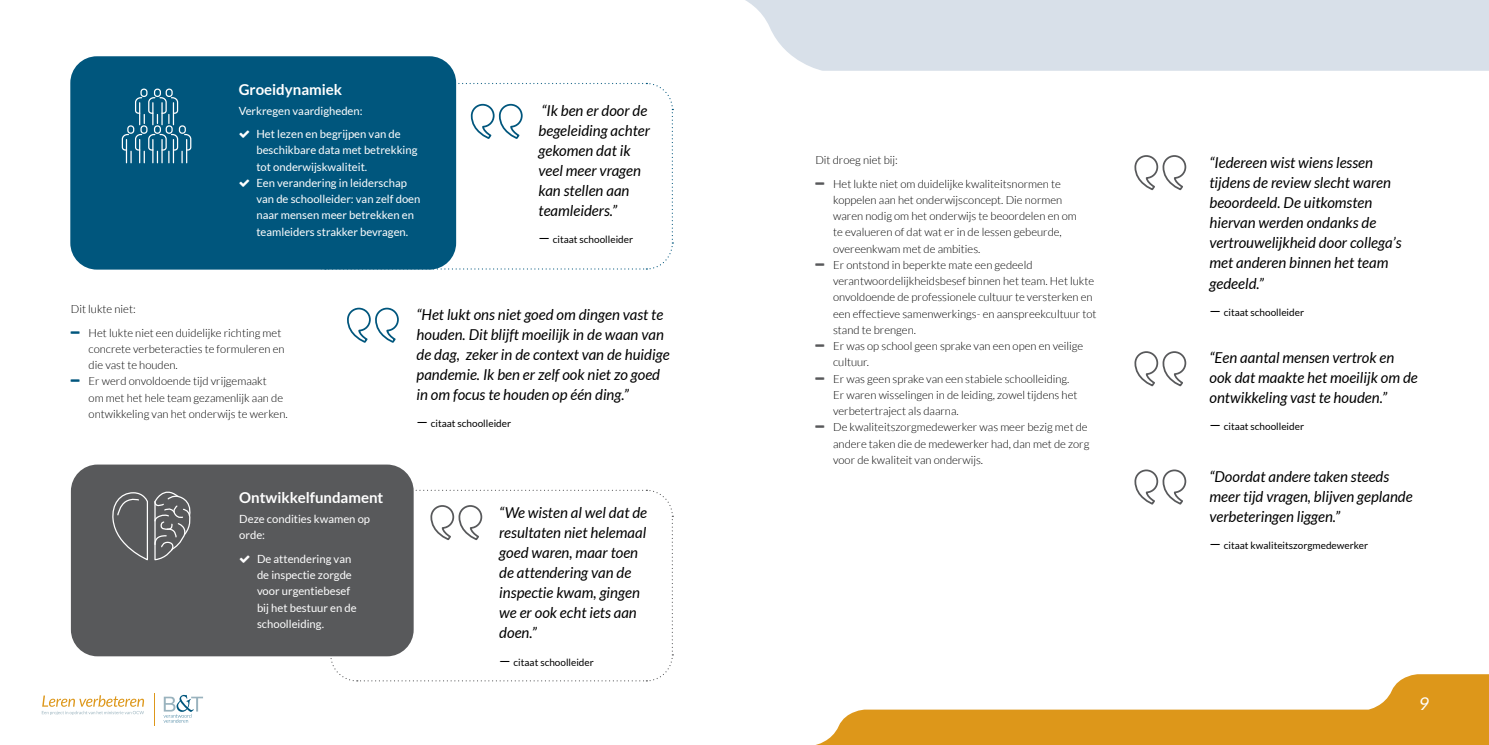
<style>
.page{position:relative;width:1489px;height:745px;background:#fff}
.page>*{position:absolute;margin:0;border:0;box-sizing:border-box;transform-origin:0 0}
.t1{font:italic 17.5px "Lato";color:#fff}
.t2{font:italic 15px/20px "Lato";color:#000}
.t3{font:700 15px "Lato";color:#fff}
.t4{font:300 11.25px/16.2px "Lato";color:#000}
.t5{font:11.25px/16.2px "Lato";color:#fff}
.t6{font:10px "Lato";color:#000}
.s1{font-style:italic;font-size:15px}
</style>
<div class="page">
<svg style="left:819px;top:674px;width:669px;height:70px;fill:#dd971a"></svg>
<svg style="left:163px;top:694px;width:40px;height:28px"></svg>
<hr style="left:154px;top:693px;width:1px;height:32px;background:#dd971a">
<svg style="left:42px;top:695px;width:102px;height:19px"></svg>
<svg style="left:347px;top:307px;width:52px;height:36px"></svg>
<svg style="left:329px;top:488px;width:344px;height:193px"></svg>
<svg style="left:1134px;top:155px;width:53px;height:34px"></svg>
<svg style="left:1134px;top:351px;width:53px;height:34px"></svg>
<svg style="left:1134px;top:469px;width:53px;height:34px"></svg>
<div style="left:71px;top:464px;width:342px;height:192px;background:#58595b;border-radius:27px"></div>
<svg style="left:112px;top:491px;width:79px;height:69px"></svg>
<div style="left:70px;top:56px;width:386px;height:213px;background:#00567d;border-radius:27px"></div>
<div style="left:127px;top:125px;width:7px;height:9px;border:1px solid #fff;border-radius:3px"></div>
<div style="left:140px;top:125px;width:7px;height:9px;border:1px solid #fff;border-radius:3px"></div>
<div style="left:179px;top:125px;width:7px;height:9px;border:1px solid #fff;border-radius:3px"></div>
<div style="left:166px;top:125px;width:7px;height:9px;border:1px solid #fff;border-radius:3px"></div>
<div style="left:154px;top:125px;width:7px;height:9px;border:1px solid #fff;border-radius:3px"></div>
<svg style="left:121px;top:133px;width:71px;height:30px"></svg>
<div style="left:140px;top:88px;width:7px;height:9px;border:1px solid #fff;border-radius:3px"></div>
<div style="left:166px;top:88px;width:7px;height:9px;border:1px solid #fff;border-radius:3px"></div>
<div style="left:154px;top:88px;width:7px;height:9px;border:1px solid #fff;border-radius:3px"></div>
<svg style="left:135px;top:96px;width:44px;height:29px"></svg>
<svg style="left:298px;top:82px;width:375px;height:188px"></svg>
<div style="left:745px;top:0;width:743px;height:71px;background:#d8e0e9"></div>
<h2 class="t3" style="left:239px;top:84px;width:105px">Groeidynamiek</h2>
<p class="t5" style="left:256px;top:100px;width:146px;line-height:23.4px;text-indent:-18px">Verkregen vaardigheden:<br>Het lezen en begrijpen van de</p>
<p class="t5" style="left:256px;top:143px;width:165px">beschikbare data met betrekking tot onderwijskwaliteit.<br>Een verandering in leiderschap van de schoolleider: van zelf doen naar mensen meer betrekken en teamleiders strakker bevragen.</p>
<h2 class="t2" style="left:538px;top:101px;width:113px">“Ik ben er door de begeleiding achter gekomen dat ik veel meer vragen kan stellen aan teamleiders.”</h2>
<p class="t6" style="left:538px;top:235px;width:96px"><span class="s1">—</span> citaat schoolleider</p>
<p class="t4" style="left:89px;top:298px;width:194px;line-height:23.4px;text-indent:-18px">Dit lukte niet:<br>Het lukte niet een duidelijke richting met</p>
<p class="t4" style="left:89px;top:341px;width:200px">concrete verbeteracties te formuleren en die vast te houden.<br>Er werd onvoldoende tijd vrijgemaakt<br>om met het hele team gezamenlijk aan de ontwikkeling van het onderwijs te werken.</p>
<h2 class="t3" style="left:239px;top:492px;width:146px">Ontwikkelfundament</h2>
<p class="t5" style="left:239px;top:511px;width:132px">Deze condities kwamen op orde:</p>
<p class="t5" style="left:257px;top:551px;width:101px">De attendering van de inspectie zorgde voor urgentiebesef bij het bestuur en de schoolleiding.</p>
<h2 class="t2" style="left:416px;top:305px;width:255px">“Het lukt ons niet goed om dingen vast te houden. Dit blijft moeilijk in de waan van de dag, zeker in de context van de huidige pandemie. Ik ben er zelf ook niet zo goed in om focus te houden op één ding.”</h2>
<p class="t6" style="left:416px;top:419px;width:96px"><span class="s1">—</span> citaat schoolleider</p>
<h2 class="t2" style="left:499px;top:503px;width:149px">“We wisten al wel dat de resultaten niet helemaal goed waren, maar toen de attendering van de inspectie kwam, gingen we er ook echt iets aan doen.”</h2>
<p class="t6" style="left:499px;top:657px;width:96px"><span class="s1">—</span> citaat schoolleider</p>
<p class="t4" style="left:833px;top:149px;width:229px;line-height:23.4px;text-indent:-18px">Dit droeg niet bij:<br>Het lukte niet om duidelijke kwaliteitsnormen te</p>
<p class="t4" style="left:833px;top:192px;width:265px">koppelen aan het onderwijsconcept. Die normen<br>waren nodig om het onderwijs te beoordelen en om<br>te evalueren of dat wat er in de lessen gebeurde, overeenkwam met de ambities.<br>Er ontstond in beperkte mate een gedeeld verantwoordelijkheidsbesef binnen het team. Het lukte onvoldoende de professionele cultuur te versterken en een effectieve samenwerkings- en aanspreekcultuur tot stand te brengen.<br>Er was op school geen sprake van een open en veilige cultuur.<br>Er was geen sprake van een stabiele schoolleiding.<br>Er waren wisselingen in de leiding, zowel tijdens het verbetertraject als daarna.<br>De kwaliteitszorgmedewerker was meer bezig met de andere taken die de medewerker had, dan met de zorg voor de kwaliteit van onderwijs.</p>
<h2 class="t2" style="left:1209px;top:154px;width:193px">“Iedereen wist wiens lessen tijdens de review slecht waren beoordeeld. De uitkomsten hiervan werden ondanks de vertrouwelijkheid door collega’s met anderen binnen het team gedeeld.”</h2>
<p class="t6" style="left:1209px;top:308px;width:96px"><span class="s1">—</span> citaat schoolleider</p>
<h2 class="t2" style="left:1209px;top:348px;width:210px">“Een aantal mensen vertrok en ook dat maakte het moeilijk om de ontwikkeling vast te houden.”</h2>
<p class="t6" style="left:1209px;top:422px;width:96px"><span class="s1">—</span> citaat schoolleider</p>
<h2 class="t2" style="left:1209px;top:467px;width:205px">“Doordat andere taken steeds meer tijd vragen, blijven geplande verbeteringen liggen.”</h2>
<p class="t6" style="left:1209px;top:541px;width:160px"><span class="s1">—</span> citaat kwaliteitszorgmedewerker</p>
<h1 class="t1" style="left:1418px;top:696px;width:12px">9</h1>
</div>
